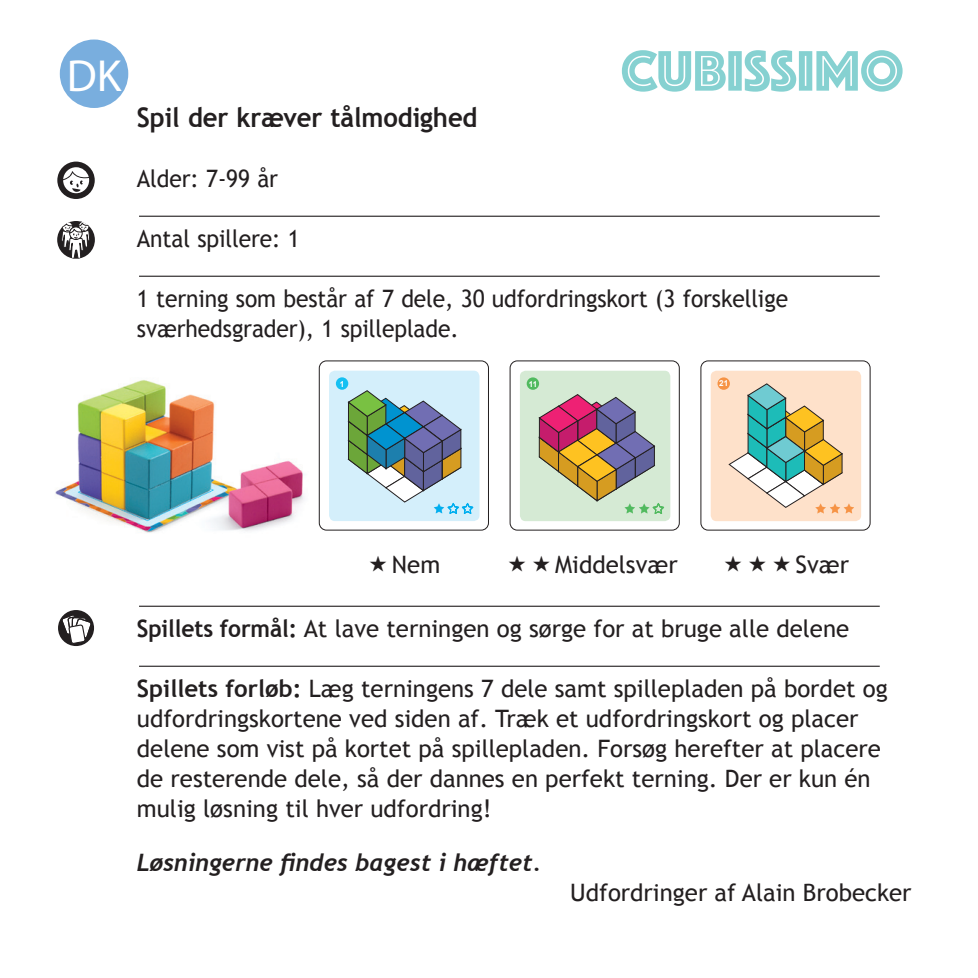
<style>
.page{position:relative;width:978px;height:978px;background:#fff}
.page>*{position:absolute;margin:0;border:0;box-sizing:border-box;transform-origin:0 0}
.t1{font:59.1px "Phosphate Inline";color:#86d1d1}
.t2{font:45px "Myriad Pro";color:#fff}
.t3{font:700 27px "Trebuchet MS";letter-spacing:-.005em;color:#231f20;scale:.95 1}
.t4{font:24px/30px "Trebuchet MS";color:#231f20}
.t5{font:24px/30px "Trebuchet MS";color:#231f20;scale:.95 1}
.t6{font:italic 700 24px "Trebuchet";color:#231f20}
.t7{font:700 8.4px "Arial";color:#fff}
.t8{font:700 8.1px "Arial";color:#fff}
.s1{font-weight:700}
</style>
<div class="page">
<div style="left:329px;top:371px;width:151px;height:150px;background:#d4effb;border-radius:6px"></div>
<div style="left:319px;top:360px;width:170px;height:171px;border:1px solid #231f20;border-radius:7px"></div>
<div style="left:336px;top:377px;width:12px;height:13px;background:#15c0f2;border-radius:50%"></div>
<svg style="left:348px;top:390px;width:126px;height:124px"></svg>
<div style="left:520px;top:371px;width:150px;height:150px;background:#d5ead4;border-radius:6px"></div>
<svg style="left:539px;top:394px;width:126px;height:120px"></svg>
<div style="left:510px;top:360px;width:170px;height:171px;border:1px solid #231f20;border-radius:7px"></div>
<div style="left:527px;top:377px;width:12px;height:13px;background:#51ba5f;border-radius:50%"></div>
<div style="left:711px;top:371px;width:150px;height:150px;background:#fee1ca;border-radius:6px"></div>
<div style="left:700px;top:360px;width:171px;height:171px;border:1px solid #231f20;border-radius:7px"></div>
<div style="left:717px;top:377px;width:13px;height:13px;background:#f69345;border-radius:50%"></div>
<svg style="left:729px;top:384px;width:125px;height:129px"></svg>
<img style="left:55px;top:380px;width:250px;height:153px">
<div style="left:60px;top:40px;width:68px;height:68px;background:#79aede;border-radius:50%"></div>
<hr style="left:139px;top:216px;width:741px;height:1px;background:#231f20">
<hr style="left:139px;top:276px;width:741px;height:1px;background:#231f20">
<hr style="left:139px;top:606px;width:741px;height:1px;background:#231f20">
<hr style="left:139px;top:666px;width:741px;height:1px;background:#231f20">
<div style="left:57px;top:221px;width:38px;height:38px;background:#231f20;border-radius:50%"></div>
<svg style="left:61px;top:221px;width:29px;height:38px"></svg>
<svg style="left:57px;top:162px;width:38px;height:37px"></svg>
<div style="left:58px;top:610px;width:36px;height:36px;background:#231f20;border-radius:50%"></div>
<svg style="left:60px;top:613px;width:32px;height:32px"></svg>
<h2 class="t2" style="left:67px;top:51px;width:56px">DK</h2>
<h1 class="t1" style="left:621px;top:29px;width:285px">CUBISSIMO</h1>
<p class="t3" style="left:137px;top:100px;width:360px">Spil der kræver tålmodighed</p>
<p class="t5" style="left:137px;top:164px;width:150px">Alder: 7-99 år</p>
<p class="t5" style="left:137px;top:224px;width:173px">Antal spillere: 1</p>
<p class="t5" style="left:137px;top:284px;width:687px">1 terning som består af 7 dele, 30 udfordringskort (3 forskellige sværhedsgrader), 1 spilleplade.</p>
<p class="t7" style="left:340px;top:378px;width:6px">1</p>
<p class="t8" style="left:529px;top:378px;width:10px">11</p>
<p class="t8" style="left:719px;top:378px;width:11px">21</p>
<p class="t4" style="left:392px;top:550px;width:50px">Nem</p>
<p class="t4" style="left:555px;top:550px;width:124px">Middelsvær</p>
<p class="t4" style="left:796px;top:550px;width:55px">Svær</p>
<p class="t4" style="left:137px;top:614px;width:714px"><span class="s1">Spillets formål:</span> At lave terningen og sørge for at bruge alle delene</p>
<p class="t4" style="left:137px;top:674px;width:752px"><span class="s1">Spillets forløb:</span> Læg terningens 7 dele samt spillepladen på bordet og udfordringskortene ved siden af. Træk et udfordringskort og placer delene som vist på kortet på spillepladen. Forsøg herefter at placere de resterende dele, så der dannes en perfekt terning. Der er kun én mulig løsning til hver udfordring!</p>
<p class="t6" style="left:137px;top:848px;width:406px">Løsningerne findes bagest i hæftet.</p>
<p class="t4" style="left:570px;top:878px;width:343px">Udfordringer af Alain Brobecker</p>
</div>
